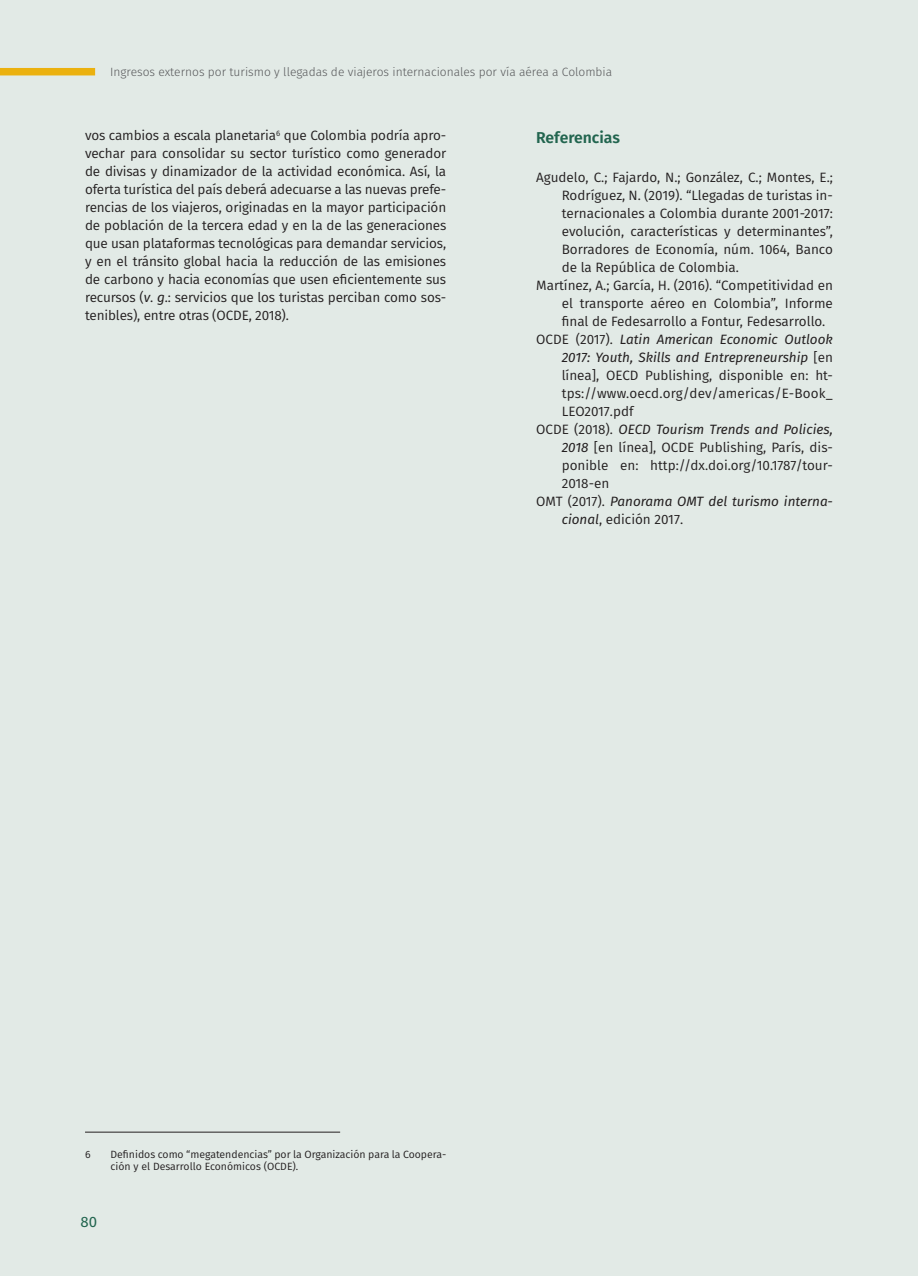
<style>
.page{position:relative;width:918px;height:1276px;background:#e2eae6}
.page>*{position:absolute;margin:0;border:0;box-sizing:border-box;transform-origin:0 0}
.Subtítulo_1{font:600 15.75px "Fira Sans";color:#22654f}
.t1{font:15px "Fira Sans";color:#22654f}
.Referencias{font:13.5px/18px "Fira Sans";color:#231f20;text-align:justify}
.Recuadros{font:13.5px/18px "Fira Sans";letter-spacing:-.01em;color:#231f20;text-align:justify}
.Referencias-2{font:italic 13.5px/18px "Fira Sans";color:#231f20}
.t2{font:300 12px "Fira Sans";color:#57585a}
.Nota_al_pie_Recuadro{font:10.5px/12px "Fira Sans";color:#231f20}
.s1{font-style:italic}
.s2{font-style:normal}
</style>
<div class="page">
<hr style="left:85px;top:1131px;width:255px;height:1px;background:#231f20">
<div style="left:0;top:68px;width:95px;height:7px;background:#ebb10f"></div>
<p class="t2" style="left:110px;top:63px;width:504px">Ingresos externos por turismo y llegadas de viajeros internacionales por vía aérea a Colombia</p>
<p class="Recuadros" style="left:85px;top:126px;width:363px">vos cambios a escala planetaria<sup>6</sup> que Colombia podría apro&shy;vechar para consolidar su sector turístico como generador de divisas y dinamizador de la actividad económica. Así, la oferta turística del país deberá adecuarse a las nuevas prefe&shy;rencias de los viajeros, originadas en la mayor participación de población de la tercera edad y en la de las generaciones que usan plataformas tecnológicas para demandar servicios, y en el tránsito global hacia la reducción de las emisiones de carbono y hacia economías que usen eficientemente sus recursos (<span class="s1">v</span>. <span class="s1">g</span>.: servicios que los turistas perciban como sos&shy;tenibles), entre otras (OCDE, 2018).</p>
<p class="Subtítulo_1" style="left:536px;top:124px;width:85px">Referencias</p>
<p class="Referencias" style="left:562px;top:168px;width:273px;text-indent:-26px">Agudelo, C.; Fajardo, N.; González, C.; Montes, E.; Rodríguez, N. (2019). “Llegadas de turistas in&shy;ternacionales a Colombia durante 2001-2017: evolución, características y determinantes”, Borradores de Economía, núm. 1064, Banco de la República de Colombia.</p>
<p class="Referencias" style="left:562px;top:276px;width:273px;text-indent:-26px">Martínez, A.; García, H. (2016). “Competitividad en el transporte aéreo en Colombia”, Informe final de Fedesarrollo a Fontur, Fedesarrollo.</p>
<p class="Referencias" style="left:562px;top:330px;width:273px;text-indent:-26px">OCDE (2017). <span class="s1">Latin American Economic Outlook 2017: Youth, Skills and Entrepreneurship</span> [en línea], OECD Publishing, disponible en: ht&shy;tps://www.oecd.org/dev/americas/E-Book_ LEO2017.pdf</p>
<p class="Referencias" style="left:562px;top:420px;width:273px;text-indent:-26px">OCDE (2018). <span class="s1">OECD Tourism Trends and Policies, 2018</span> [en línea], OCDE Publishing, París, dis&shy;ponible en: http://dx.doi.org/10.1787/tour-2018-en</p>
<p class="Referencias-2" style="left:562px;top:492px;width:273px;text-indent:-26px"><span class="s2">OMT (2017).</span> Panorama OMT del turismo interna&shy;cional<span class="s2">, edición 2017.</span></p>
<p class="Nota_al_pie_Recuadro" style="left:85px;top:1147px;width:7px">6</p>
<p class="Nota_al_pie_Recuadro" style="left:111px;top:1147px;width:337px">Definidos como “megatendencias” por la Organización para la Coopera&shy;ción y el Desarrollo Económicos (OCDE).</p>
<p class="t1" style="left:81px;top:1210px;width:18px">80</p>
</div>
